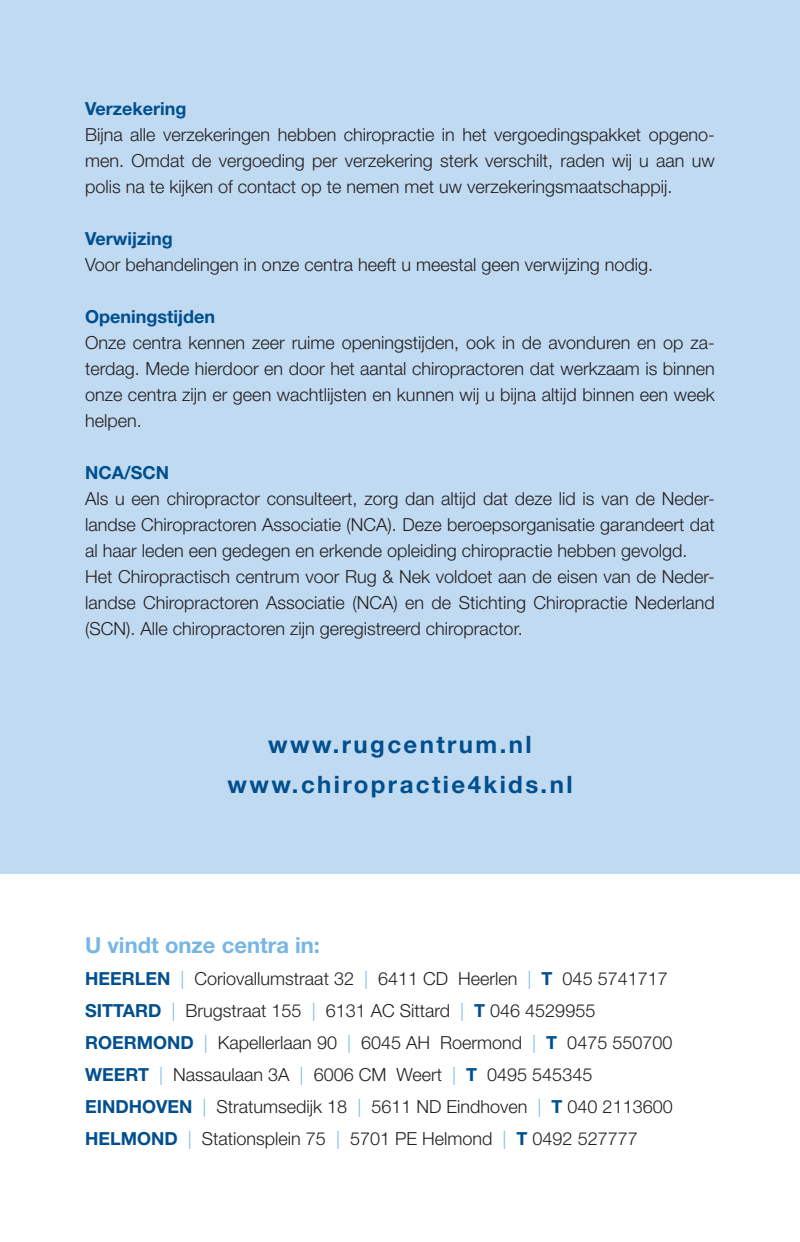
<style>
.page{position:relative;width:800px;height:1242px;background:#fff}
.page>*{position:absolute;margin:0;border:0;box-sizing:border-box;transform-origin:0 0}
.t1{font:700 24px/40px "Helvetica Neue LT Std";letter-spacing:.1em;color:#004f8f;text-align:center}
.t2{font:700 22px "Helvetica Neue LT Std";color:#77b6e4}
.t3{font:300 18px/26px "Helvetica Neue LT Std";color:#231f20;text-align:justify}
.t4{font:700 18px "Helvetica Neue LT Std";color:#004f8f}
.s1{font-weight:700;color:#004f8f}
.s2{color:#77b6e4}
</style>
<div class="page">
<div style="left:0;top:0;width:799px;height:873px;background:#c0daf1"></div>
<p class="t4" style="left:85px;top:97px;width:103px">Verzekering</p>
<p class="t3" style="left:85px;top:121px;width:631px">Bijna alle verzekeringen hebben chiropractie in het vergoedingspakket opgeno&shy;men. Omdat de vergoeding per verzekering sterk verschilt, raden wij u aan uw polis na te kijken of contact op te nemen met uw verzekeringsmaatschappij.</p>
<p class="t4" style="left:85px;top:227px;width:89px">Verwijzing</p>
<p class="t3" style="left:85px;top:251px;width:569px">Voor behandelingen in onze centra heeft u meestal geen verwijzing nodig.</p>
<p class="t4" style="left:85px;top:305px;width:131px">Openingstijden</p>
<p class="t3" style="left:85px;top:329px;width:631px">Onze centra kennen zeer ruime openingstijden, ook in de avonduren en op za&shy;terdag. Mede hierdoor en door het aantal chiropractoren dat werkzaam is binnen onze centra zijn er geen wachtlijsten en kunnen wij u bijna altijd binnen een week helpen.</p>
<p class="t4" style="left:85px;top:461px;width:14px">NCA</p>
<p class="t4" style="left:124px;top:461px;width:20px">/SCN</p>
<p class="t3" style="left:85px;top:485px;width:631px;text-align:left">Als u een chiropractor consulteert, zorg dan altijd dat deze lid is van de Neder&shy;landse Chiropractoren Associatie (NCA). Deze beroepsorganisatie garandeert dat al haar leden een gedegen en erkende opleiding chiropractie hebben gevolgd.<br>Het Chiropractisch centrum voor Rug &amp; Nek voldoet aan de eisen van de Neder&shy;landse Chiropractoren Associatie (NCA) en de Stichting Chiropractie Nederland (SCN). Alle chiropractoren zijn geregistreerd chiropractor.</p>
<h1 class="t1" style="left:227px;top:724px;width:346px">www.rugcentrum.nl www.chiropractie4kids.nl</h1>
<p class="t2" style="left:85px;top:932px;width:236px">U vindt onze centra in:</p>
<p class="t3" style="left:85px;top:962px;width:589px;line-height:32px;text-align:left"><span class="s1">Heerlen</span> <span class="s2">|</span> Coriovallumstraat 32 <span class="s2">|</span> 6411 CD Heerlen <span class="s2">|</span> <span class="s1">T</span> 045 5741717<br><span class="s1">Sittard</span> <span class="s2">|</span> Brugstraat 155 <span class="s2">|</span> 6131 AC Sittard <span class="s2">|</span> <span class="s1">T</span> 046 4529955<br><span class="s1">Roermond</span> <span class="s2">|</span> Kapellerlaan 90 <span class="s2">|</span> 6045 AH Roermond <span class="s2">|</span> <span class="s1">T</span> 0475 550700<br><span class="s1">Weert</span> <span class="s2">|</span> Nassaulaan 3A <span class="s2">|</span> 6006 CM Weert <span class="s2">|</span> <span class="s1">T</span> 0495 545345<br><span class="s1">Eindhoven</span> <span class="s2">|</span> Stratumsedijk 18 <span class="s2">|</span> 5611 ND Eindhoven <span class="s2">|</span> <span class="s1">T</span> 040 2113600<br><span class="s1">Helmond</span> <span class="s2">|</span> Stationsplein 75 <span class="s2">|</span> 5701 PE Helmond <span class="s2">|</span> <span class="s1">T</span> 0492 527777</p>
</div>
